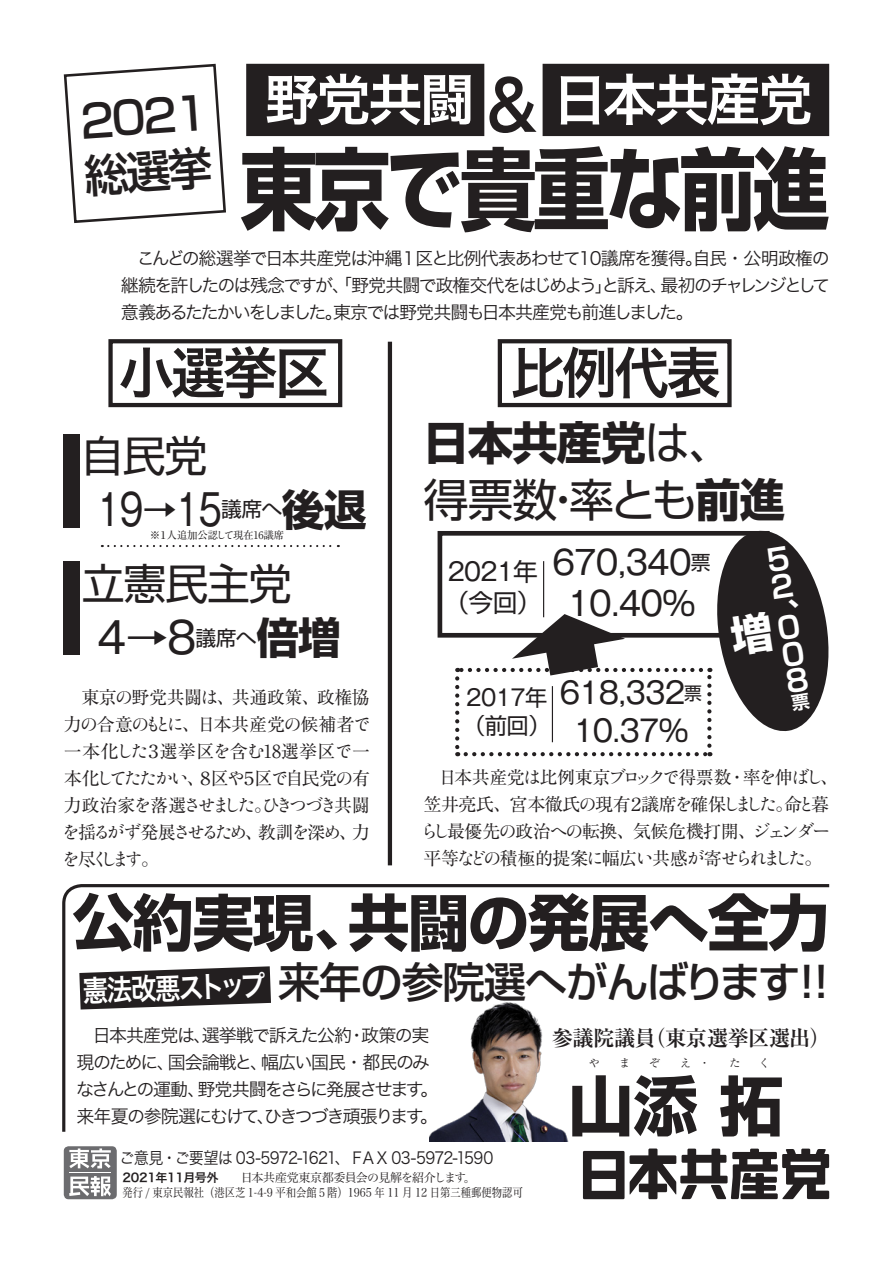
<style>
.page{position:relative;width:893px;height:1263px;background:#fff}
.page>*{position:absolute;margin:0;border:0;box-sizing:border-box;transform-origin:0 0}
.t1{font:700 88.95px "Shin Go Pr 6 N";letter-spacing:-.05em;color:#231f20;scale:.87 1}
.t2{font:68.25px "Hira Kaku Pro N W6";color:#231f20;scale:.87 1}
.t3{font:700 64.5px "Shin Go Pr 6 N";color:#231f20}
.t4{font:700 61.5px "Shin Go Pr 6 N";letter-spacing:-.025em;color:#231f20}
.t5{font:55.8px "Hira Kaku Pro N W6";letter-spacing:-.05em;color:#fff}
.t6{font:55.8px "Hira Kaku Pro N W6";letter-spacing:-.05em;color:#231f20}
.t7{font:45.45px/56.8px "Shin Go Pr 6 N";letter-spacing:-.025em;color:#231f20}
.t8{font:500 45.15px/54.2px "Shin Go Pr 6 N";color:#231f20}
.t9{font:42.9px "Shin Go Pr 6 N";letter-spacing:-.025em;color:#231f20}
.t10{font:42.9px "Gothic MB101 Pr 6 N";color:#231f20;scale:.8 1}
.t11{font:42.9px "Gothic MB101 Pr 6 N";color:#231f20}
.t12{font:500 42.15px "Shin Go Pr 6 N";letter-spacing:-.03em;color:#231f20}
.t13{font:33px/41.2px "Gothic MB101 Pr 6 N";letter-spacing:-.025em;color:#231f20;text-align:center}
.t14{font:29.7px/37.2px "Gothic MB101 Pr 6 N";letter-spacing:-.025em;color:#231f20;text-align:center}
.t15{font:29.25px "Hira Kaku Pro N W6";color:#fff;scale:.87 1}
.t16{font:24.75px "Gothic MB101 Pr 6 N";color:#231f20}
.t17{font:24.75px "Shin Go Pr 6 N";color:#231f20}
.t18{font:22.35px "Gothic MB101 Pr 6 N";color:#231f20}
.t19{font:22.35px "Shin Go Pr 6 N";color:#231f20}
.t20{font:700 21.45px "Ryumin Pr 6 N";letter-spacing:-.025em;color:#231f20}
.t21{font:20.85px "Shin Go Pr 6 N";letter-spacing:-.025em;color:#231f20}
.t22{font:19.8px "Shin Go Pr 6 N";color:#231f20}
.t23{font:18px/27px "Hira Kaku Pro N W3";letter-spacing:-.09em;color:#231f20}
.t24{font:18px/27px "Ryumin Pr 6 N";letter-spacing:-.025em;color:#231f20}
.t25{font:18px/27px "Ryumin Std Regular KO";letter-spacing:-.215em;color:#231f20}
.t26{font:18px "Hira Kaku Pro N W3";letter-spacing:-.11em;color:#231f20}
.t27{font:18px "Ryumin Pr 6 N";letter-spacing:-.005em;color:#231f20}
.t28{font:18px "Hira Kaku Pro N W3";letter-spacing:-.065em;color:#231f20}
.t29{font:18px "Ryumin Pr 6 N";letter-spacing:.02em;color:#231f20}
.t30{font:18px/27px "Hira Kaku Pro N W3";letter-spacing:-.155em;color:#231f20}
.t31{font:18px "Hira Kaku Pro N W3";letter-spacing:-.15em;color:#231f20}
.t32{font:17.85px "Shin Go Pr 6 N";color:#231f20}
.t33{font:16.5px "Hira Kaku Pro N W3";letter-spacing:-.06em;color:#231f20;scale:.92 1}
.t34{font:12px/15px "Hira Min Pro N W3";color:#231f20}
.t35{font:10.95px "Ryumin Pr 6 N";color:#231f20}
.t36{font:10.5px "Ryumin Pr 6 N";letter-spacing:-.025em;color:#231f20}
.s1{font-weight:700;font-size:42.9px}
.s2{font-family:"Shin Go Pr 6 N"}
.s3{font-family:"Ryumin Std Regular KO"}
.s4{font-family:"Ryumin Pr 6 N"}
.s5{font-weight:700}
.s6{font-family:"Hira Kaku Pro N W6"}
</style>
<div class="page">
<svg style="left:62px;top:884px;width:768px;height:248px"></svg>
<svg style="left:63px;top:63px;width:163px;height:161px"></svg>
<div style="left:64px;top:1146px;width:53px;height:53px;background:#6c6c6f;border-radius:5px"></div>
<svg style="left:69px;top:1148px;width:42px;height:20px"></svg>
<svg style="left:69px;top:1176px;width:42px;height:20px"></svg>
<svg style="left:583px;top:1148px;width:246px;height:51px"></svg>
<div style="left:250px;top:68px;width:230px;height:64px;background:#231f20"></div>
<div style="left:246px;top:64px;width:238px;height:72px;border:9px solid #231f20"></div>
<div style="left:547px;top:68px;width:278px;height:64px;background:#231f20"></div>
<div style="left:543px;top:64px;width:286px;height:72px;border:9px solid #231f20"></div>
<div style="left:108px;top:339px;width:234px;height:68px;border:4px solid #231f20"></div>
<div style="left:498px;top:339px;width:234px;height:68px;border:4px solid #231f20"></div>
<div style="left:438px;top:531px;width:332px;height:107px;border:5px solid #231f20"></div>
<hr style="left:388px;top:342px;width:4px;height:523px;background:#231f20">
<div style="left:64px;top:435px;width:16px;height:93px;background:#231f20"></div>
<div style="left:64px;top:561px;width:16px;height:93px;background:#231f20"></div>
<svg style="left:79px;top:966px;width:192px;height:43px;background:#454243"></svg>
<svg style="left:102px;top:545px;width:237px;height:2px"></svg>
<img style="left:430px;top:990px;width:152px;height:151px">
<svg style="left:455px;top:530px;width:374px;height:226px"></svg>
<h3 class="t8" style="left:79px;top:92px;width:130px;rotate:-4deg">2021総選挙</h3>
<h3 class="t5" style="left:264px;top:49px;width:212px">野党共闘</h3>
<h2 class="t2" style="left:481px;top:43px;width:69px">＆</h2>
<h3 class="t5" style="left:553px;top:49px;width:262px">日本共産党</h3>
<h1 class="t1" style="left:240px;top:119px;width:679px">東京で貴重な前進</h1>
<p class="t23" style="left:121px;top:243px;width:710px">　こんどの総選挙で日本共産党は沖縄１区と比例代表あわせて10議席を獲得自民・公明政権の</p>
<p class="t30" style="left:661px;top:243px;width:171px;text-indent:25px">。<br>最初のチャレンジとして</p>
<p class="t23" style="left:121px;top:270px;width:548px">継続を許したのは残念ですが、「野党共闘で政権交代をはじめようと訴え、</p>
<p class="t23" style="left:121px;top:270px;width:574px;text-indent:474px">」<br>意義あるたたかいをしました東京では野党共闘も日本共産党も前進しました。</p>
<p class="t23" style="left:325px;top:297px;width:19px">。</p>
<h3 class="t6" style="left:119px;top:322px;width:212px">小選挙区</h3>
<h3 class="t9" style="left:81px;top:421px;width:128px">自民党</h3>
<p class="t21" style="left:221px;top:492px;width:147px">議席へ<span class="s1">後退</span></p>
<h3 class="t10" style="left:97px;top:474px;width:158px">19<span class="s2">→</span>15</h3>
<h3 class="t9" style="left:82px;top:549px;width:212px">立憲民主党</h3>
<p class="t21" style="left:196px;top:620px;width:147px">議席へ<span class="s1">倍増</span></p>
<p class="t36" style="left:167px;top:526px;width:119px">人追加公認<span class="s3">して</span>現在16議席</p>
<p class="t36" style="left:158px;top:526px;width:12px">１</p>
<p class="t36" style="left:150px;top:526px;width:12px">※</p>
<h3 class="t11" style="left:97px;top:602px;width:101px">4<span class="s2">→</span>8</h3>
<p class="t24" style="left:317px;top:682px;width:55px">政権協</p>
<p class="t24" style="left:232px;top:682px;width:89px">共通政策、</p>
<p class="t24" style="left:81px;top:682px;width:155px">東京<span class="s3">の</span>野党共闘<span class="s3">は</span>、</p>
<p class="t27" style="left:64px;top:710px;width:309px">力<span class="s3">の</span>合意<span class="s3">のもとに</span>、日本共産党<span class="s3">の</span>候補者<span class="s3">で</span></p>
<p class="t29" style="left:160px;top:737px;width:212px">選挙区<span class="s3">を</span>含<span class="s3">む</span>18選挙区<span class="s3">で</span>一</p>
<p class="t24" style="left:64px;top:736px;width:86px">一本化<span class="s3">した</span></p>
<p class="t24" style="left:144px;top:736px;width:19px">３</p>
<p class="t24" style="left:254px;top:763px;width:117px">区<span class="s3">で</span>自民党<span class="s3">の</span>有</p>
<p class="t25" style="left:64px;top:763px;width:308px"><span class="s4">本化</span>してたたかい<span class="s4">８、<br>力政治家</span>を<span class="s4">落選</span>させましたひきつづき<span class="s4">共闘</span></p>
<p class="t24" style="left:211px;top:763px;width:36px">区<span class="s3">や</span></p>
<p class="t24" style="left:240px;top:763px;width:19px">５</p>
<p class="t24" style="left:254px;top:790px;width:19px">。</p>
<p class="t25" style="left:62px;top:817px;width:202px">を<span class="s4">揺</span>るがず<span class="s4">発展</span>させるため<span class="s4">、</span>を<span class="s4">尽</span>くします<span class="s4">。</span></p>
<p class="t24" style="left:258px;top:817px;width:100px">教訓<span class="s3">を</span>深<span class="s3">め</span>、</p>
<p class="t24" style="left:352px;top:817px;width:19px">力</p>
<h3 class="t6" style="left:510px;top:322px;width:212px">比例代表</h3>
<h3 class="t7" style="left:423px;top:411px;width:363px"><span class="s5">日本共産党</span>は、得票数率とも<span class="s5">前進</span></h3>
<h3 class="t7" style="left:540px;top:468px;width:47px">・</h3>
<h3 class="t16" style="left:448px;top:551px;width:92px">2021<span class="s2">年</span></h3>
<h3 class="t17" style="left:444px;top:582px;width:99px">（今回(</h3>
<h3 class="t13" style="left:552px;top:539px;width:145px">670,340<br>10.40<span class="s2">％</span></h3>
<p class="t22" style="left:691px;top:546px;width:21px">票</p>
<p class="t18" style="left:466px;top:679px;width:83px">2017<span class="s2">年</span></p>
<p class="t19" style="left:463px;top:707px;width:89px">（前回(</p>
<h3 class="t14" style="left:560px;top:672px;width:130px">618,332<br>10.37<span class="s2">％</span></h3>
<p class="t32" style="left:684px;top:678px;width:19px">票</p>
<p class="t24" style="left:641px;top:763px;width:189px;text-indent:-202px">日本共産党<span class="s3">は</span>比例東京<span class="s3">ブロックで</span>得票数<br>議席<span class="s3">を</span>確保<span class="s3">しました</span>命<span class="s3">と</span>暮</p>
<p class="t25" style="left:743px;top:763px;width:82px"><span class="s4">率</span>を<span class="s4">伸</span>ばし</p>
<p class="t24" style="left:728px;top:763px;width:19px">・</p>
<p class="t24" style="left:820px;top:763px;width:19px">、</p>
<p class="t24" style="left:423px;top:790px;width:209px">笠井亮氏、宮本徹氏<span class="s3">の</span>現有</p>
<p class="t24" style="left:627px;top:790px;width:19px">２</p>
<p class="t24" style="left:775px;top:790px;width:19px">。</p>
<p class="t25" style="left:753px;top:817px;width:79px">ジェンダー</p>
<p class="t24" style="left:420px;top:817px;width:403px"><span class="s3">らし</span>最優先<span class="s3">の</span>政治<span class="s3">への</span>転換、気候危機打開、<br>平等<span class="s3">などの</span>積極的提案<span class="s3">に</span>幅広<span class="s3">い</span>共感<span class="s3">が</span>寄<span class="s3">せられました</span>。</p>
<h3 class="t4" style="left:73px;top:874px;width:303px">公約実現、</h3>
<h3 class="t4" style="left:348px;top:874px;width:483px">共闘の発展へ全力</h3>
<h3 class="t15" style="left:82px;top:965px;width:212px;rotate:-2deg">憲法改悪ストップ</h3>
<h3 class="t12" style="left:278px;top:947px;width:524px">来年の参院選へがんばります</h3>
<h3 class="t12" style="left:786px;top:947px;width:58px">!!</h3>
<p class="t28" style="left:77px;top:1019px;width:277px">　日本共産党は選挙戦で訴えた公約</p>
<p class="t23" style="left:361px;top:1020px;width:70px">政策の実</p>
<p class="t23" style="left:348px;top:1020px;width:19px">・</p>
<p class="t23" style="left:194px;top:1020px;width:19px">、</p>
<p class="t23" style="left:261px;top:1047px;width:170px">幅広い国民・都民のみ</p>
<p class="t23" style="left:168px;top:1047px;width:102px">国会論戦と、</p>
<p class="t23" style="left:77px;top:1047px;width:100px">現のために、</p>
<p class="t23" style="left:197px;top:1074px;width:228px">野党共闘をさらに発展させます</p>
<p class="t31" style="left:76px;top:1073px;width:131px">なさんとの運動、</p>
<p class="t23" style="left:420px;top:1074px;width:19px">。</p>
<p class="t26" style="left:77px;top:1100px;width:349px">来年夏の参院選にむけてひきつづき頑張ります</p>
<p class="t23" style="left:420px;top:1101px;width:19px">。</p>
<p class="t23" style="left:257px;top:1101px;width:19px">、</p>
<p class="t33" style="left:119px;top:1143px;width:408px">ご意見・ご要望は 03-5972-1621、ＦＡＸ 03-5972-1590</p>
<p class="t34" style="left:464px;top:1169px;width:13px">。</p>
<p class="t34" style="left:123px;top:1169px;width:402px"><span class="s6">2021年11月号外</span>　　日本共産党東京都委員会の見解を紹介します<br>発行 / 東京民報社（港区芝 1-4-9 平和会館５階）1965 年 11 月 12 日第三種郵便物認可</p>
<p class="t20" style="left:644px;top:1020px;width:188px">（東京選挙区選出(</p>
<p class="t20" style="left:552px;top:1020px;width:106px">参議院議員</p>
<h3 class="t3" style="left:568px;top:1055px;width:216px">山添拓</h3>
<p class="t35" style="left:680px;top:1055px;width:12px">え</p>
<p class="t35" style="left:759px;top:1055px;width:12px">く</p>
<p class="t35" style="left:619px;top:1055px;width:12px">ま</p>
<p class="t35" style="left:730px;top:1055px;width:12px">た</p>
<p class="t35" style="left:649px;top:1055px;width:12px">ぞ</p>
<p class="t35" style="left:589px;top:1055px;width:12px">や</p>
<p class="t35" style="left:699px;top:1055px;width:12px">・</p>
</div>
